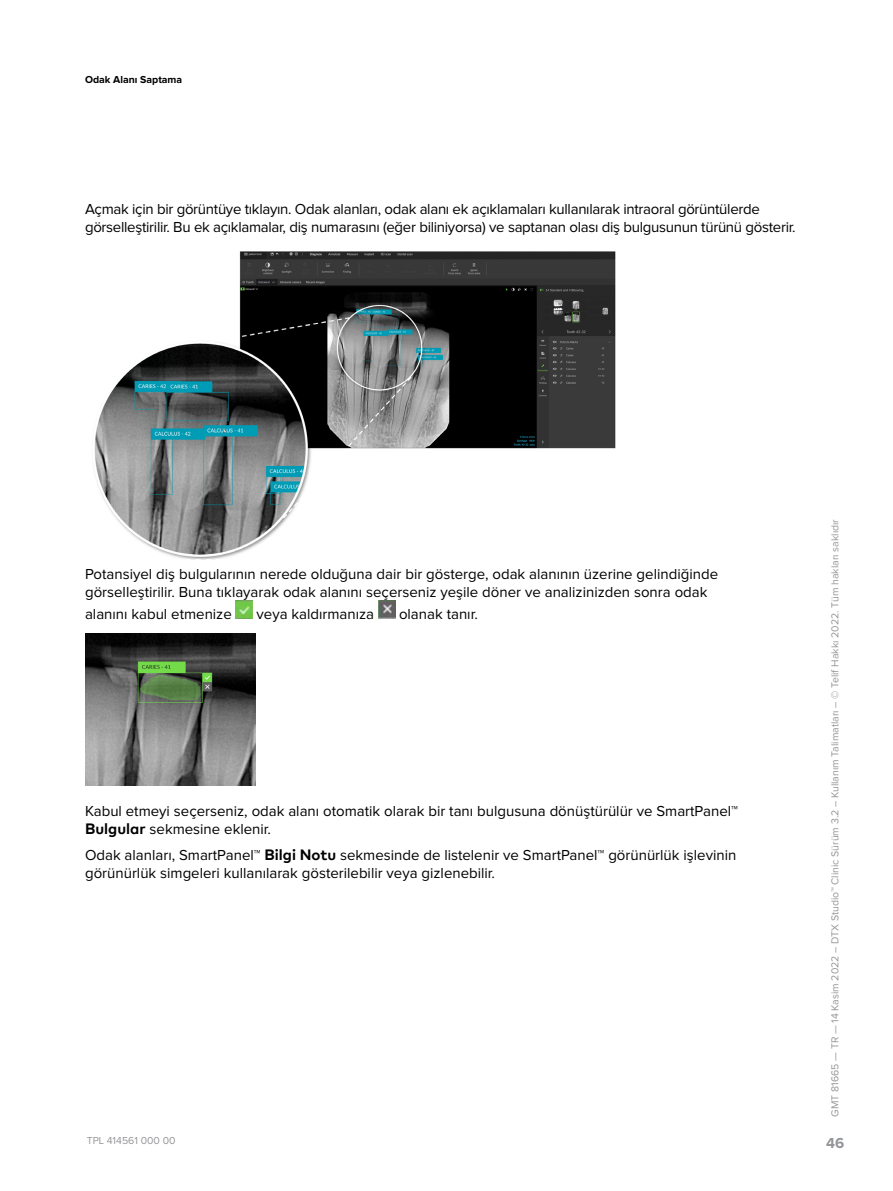
<style>
.page{position:relative;width:893px;height:1191px;background:#fff}
.page>*{position:absolute;margin:0;border:0;box-sizing:border-box;transform-origin:0 0}
.t1{font:15px/18px "Proxima Nova";color:#000}
.t2{font:15px/18px "Proxima Nova";letter-spacing:-.02em;color:#000}
.t3{font:700 15px "Proxima Nova";color:#939598}
.t4{font:10.5px "Proxima Nova";color:#969699}
.t5{font:700 10.5px "Proxima Nova";color:#000}
.s1{font-family:"Mark Pro";font-weight:700}
</style>
<div class="page">
<svg style="left:94px;top:251px;width:522px;height:309px"></svg>
<img style="left:236px;top:600px;width:17px;height:18px">
<img style="left:378px;top:600px;width:17px;height:18px">
<img style="left:85px;top:633px;width:170px;height:152px">
<p class="t5" style="left:85px;top:74px;width:99px">Odak Alanı Saptama</p>
<p class="t2" style="left:85px;top:200px;width:712px">Açmak için bir görüntüye tıklayın. Odak alanları, odak alanı ek açıklamaları kullanılarak intraoral görüntülerde görselleştirilir. Bu ek açıklamalar, diş numarasını (eğer biliniyorsa) ve saptanan olası diş bulgusunun türünü gösterir.</p>
<p class="t1" style="left:85px;top:566px;width:635px">Potansiyel diş bulgularının nerede olduğuna dair bir gösterge, odak alanının üzerine gelindiğinde görselleştirilir. Buna tıklayarak odak alanını seçerseniz yeşile döner ve analizinizden sonra odak</p>
<p class="t1" style="left:85px;top:605px;width:148px">alanını kabul etmenize</p>
<p class="t1" style="left:257px;top:605px;width:119px">veya kaldırmanıza</p>
<p class="t1" style="left:399px;top:605px;width:80px">olanak tanır.</p>
<p class="t1" style="left:85px;top:802px;width:654px">Kabul etmeyi seçerseniz, odak alanı otomatik olarak bir tanı bulgusuna dönüştürülür ve SmartPanel™<br><span class="s1">Bulgular</span> sekmesine eklenir.</p>
<p class="t1" style="left:85px;top:846px;width:653px">Odak alanları, SmartPanel™ <span class="s1">Bilgi Notu</span> sekmesinde de listelenir ve SmartPanel™ görünürlük işlevinin görünürlük simgeleri kullanılarak gösterilebilir veya gizlenebilir.</p>
<p class="t4" style="left:87px;top:1135px;width:90px">TPL 414561 000 00</p>
<p class="t4" style="left:830px;top:1116px;width:599px;rotate:-90deg">GMT 81665 — TR — 14 Kasim 2022 – DTX Studio™ Clinic Sürüm 3.2 – Kullanım Talimatları – © Telif Hakkı 2022. Tüm hakları saklıdır</p>
<p class="t3" style="left:826px;top:1135px;width:20px">46</p>
</div>
